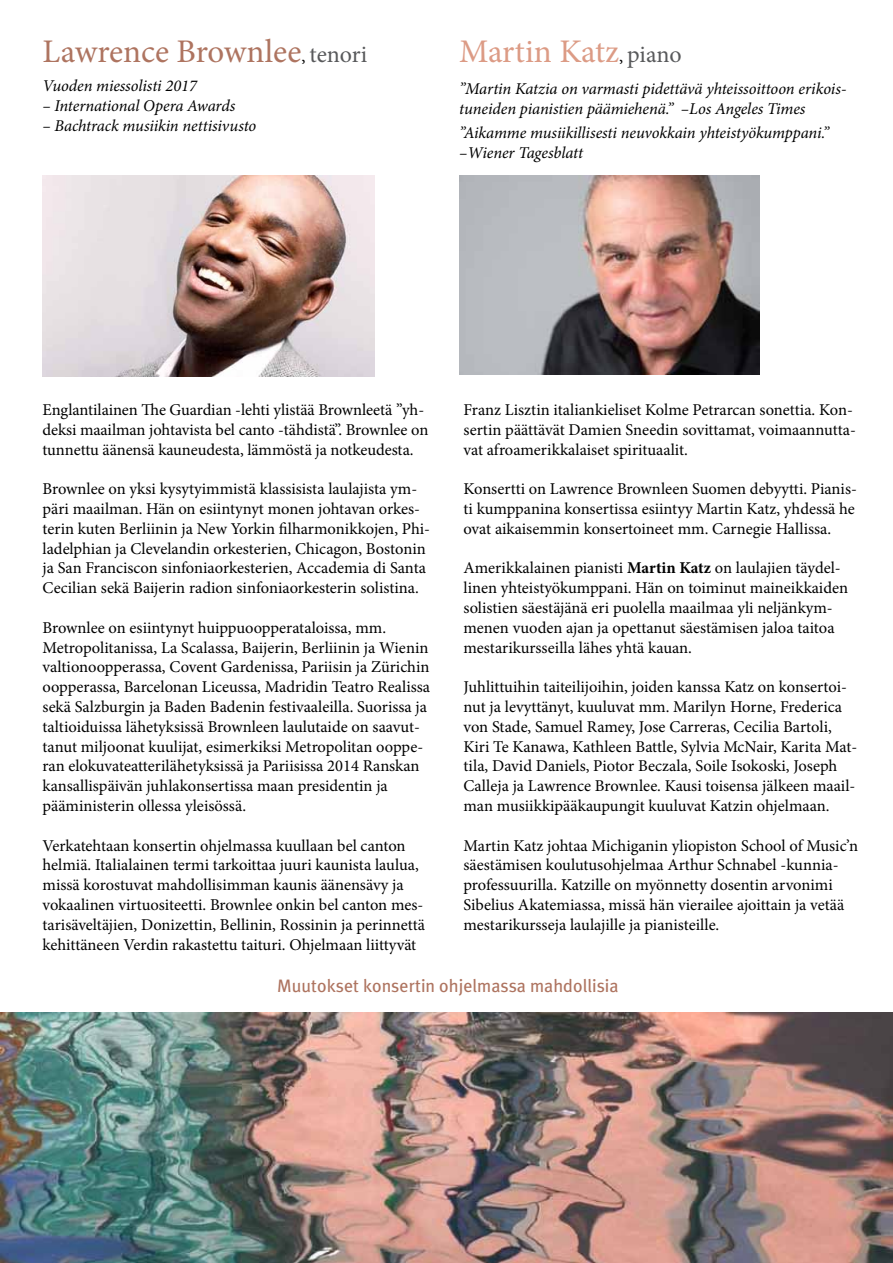
<style>
.page{position:relative;width:893px;height:1263px;background:#fff}
.page>*{position:absolute;margin:0;border:0;box-sizing:border-box;transform-origin:0 0}
.t1{font:33px "Minion Pro";color:#ae7460}
.t2{font:33px "Minion Pro";letter-spacing:-.005em;color:#dc9b85}
.t3{font:18px "Meta Plus";color:#ae7460}
.t4{font:16.5px/19.8px "Minion Pro";color:#000}
.t5{font:italic 16.5px/19.8px "Minion Pro";letter-spacing:-.01em;color:#000}
.s1{font-size:18px;color:#000}
.s2{font-size:24px;color:#58595b}
.s3{font-weight:700}
</style>
<div class="page">
<img style="left:0;top:1012px;width:893px;height:251px">
<img style="left:43px;top:175px;width:332px;height:201px">
<img style="left:459px;top:175px;width:300px;height:200px">
<h1 class="t1" style="left:43px;top:30px;width:326px">Lawrence Brownlee<span class="s1">,</span> <span class="s2">tenori</span></h1>
<h1 class="t2" style="left:459px;top:30px;width:224px">Martin Katz<span class="s1">,</span> <span class="s2">piano</span></h1>
<p class="t5" style="left:43px;top:76px;width:156px">Vuoden miessolisti 2017</p>
<p class="t5" style="left:43px;top:96px;width:194px">– International Opera Awards</p>
<p class="t5" style="left:43px;top:116px;width:215px">– Bachtrack musiikin nettisivusto</p>
<p class="t5" style="left:459px;top:79px;width:389px">”Martin Katzia on varmasti pidettävä yhteissoittoon erikois&shy;tuneiden pianistien päämiehenä.” –Los Angeles Times</p>
<p class="t5" style="left:459px;top:123px;width:371px">”Aikamme musiikillisesti neuvokkain yhteistyökumppani.” –Wiener Tagesblatt</p>
<p class="t4" style="left:43px;top:400px;width:387px">Englantilainen The Guardian -lehti ylistää Brownleetä ”yh&shy;deksi maailman johtavista bel canto -tähdistä”. Brownlee on tunnettu äänensä kauneudesta, lämmöstä ja notkeudesta.</p>
<p class="t4" style="left:43px;top:479px;width:389px">Brownlee on yksi kysytyimmistä klassisista laulajista ym&shy;päri maailman. Hän on esiintynyt monen johtavan orkes&shy;terin kuten Berliinin ja New Yorkin filharmonikkojen, Phi&shy;ladelphian ja Clevelandin orkesterien, Chicagon, Bostonin ja San Franciscon sinfoniaorkesterien, Accademia di Santa Cecilian sekä Baijerin radion sinfoniaorkesterin solistina.</p>
<p class="t4" style="left:43px;top:618px;width:389px">Brownlee on esiintynyt huippuoopperataloissa, mm.<br>Metropolitanissa, La Scalassa, Baijerin, Berliinin ja Wienin valtionoopperassa, Covent Gardenissa, Pariisin ja Zürichin oopperassa, Barcelonan Liceussa, Madridin Teatro Realissa sekä Salzburgin ja Baden Badenin festivaaleilla. Suorissa ja taltioiduissa lähetyksissä Brownleen laulutaide on saavut&shy;tanut miljoonat kuulijat, esimerkiksi Metropolitan ooppe&shy;ran elokuvateatterilähetyksissä ja Pariisissa 2014 Ranskan kansallispäivän juhlakonsertissa maan presidentin ja pääministerin ollessa yleisössä.</p>
<p class="t4" style="left:43px;top:835px;width:384px">Verkatehtaan konsertin ohjelmassa kuullaan bel canton helmiä. Italialainen termi tarkoittaa juuri kaunista laulua, missä korostuvat mahdollisimman kaunis äänensävy ja vokaalinen virtuositeetti. Brownlee onkin bel canton mes&shy;tarisäveltäjien, Donizettin, Bellinin, Rossinin ja perinnettä kehittäneen Verdin rakastettu taituri. Ohjelmaan liittyvät</p>
<p class="t3" style="left:277px;top:975px;width:343px">Muutokset konsertin ohjelmassa mahdollisia</p>
<p class="t4" style="left:463px;top:400px;width:394px">Franz Lisztin italiankieliset Kolme Petrarcan sonettia. Kon&shy;sertin päättävät Damien Sneedin sovittamat, voimaannutta&shy;vat afroamerikkalaiset spirituaalit.</p>
<p class="t4" style="left:463px;top:479px;width:395px">Konsertti on Lawrence Brownleen Suomen debyytti. Pianis&shy;ti kumppanina konsertissa esiintyy Martin Katz, yhdessä he ovat aikaisemmin konsertoineet mm. Carnegie Hallissa.</p>
<p class="t4" style="left:463px;top:558px;width:386px">Amerikkalainen pianisti <span class="s3">Martin Katz</span> on laulajien täydel&shy;linen yhteistyökumppani. Hän on toiminut maineikkaiden solistien säestäjänä eri puolella maailmaa yli neljänkym&shy;menen vuoden ajan ja opettanut säestämisen jaloa taitoa mestarikursseilla lähes yhtä kauan.</p>
<p class="t4" style="left:463px;top:677px;width:395px">Juhlittuihin taiteilijoihin, joiden kanssa Katz on konsertoi&shy;nut ja levyttänyt, kuuluvat mm. Marilyn Horne, Frederica von Stade, Samuel Ramey, Jose Carreras, Cecilia Bartoli, Kiri Te Kanawa, Kathleen Battle, Sylvia McNair, Karita Mat&shy;tila, David Daniels, Piotor Beczala, Soile Isokoski, Joseph Calleja ja Lawrence Brownlee. Kausi toisensa jälkeen maail&shy;man musiikkipääkaupungit kuuluvat Katzin ohjelmaan.</p>
<p class="t4" style="left:463px;top:835px;width:396px">Martin Katz johtaa Michiganin yliopiston School of Music’n säestämisen koulutusohjelmaa Arthur Schnabel -kunnia&shy;professuurilla. Katzille on myönnetty dosentin arvonimi Sibelius Akatemiassa, missä hän vierailee ajoittain ja vetää mestarikursseja laulajille ja pianisteille.</p>
</div>
